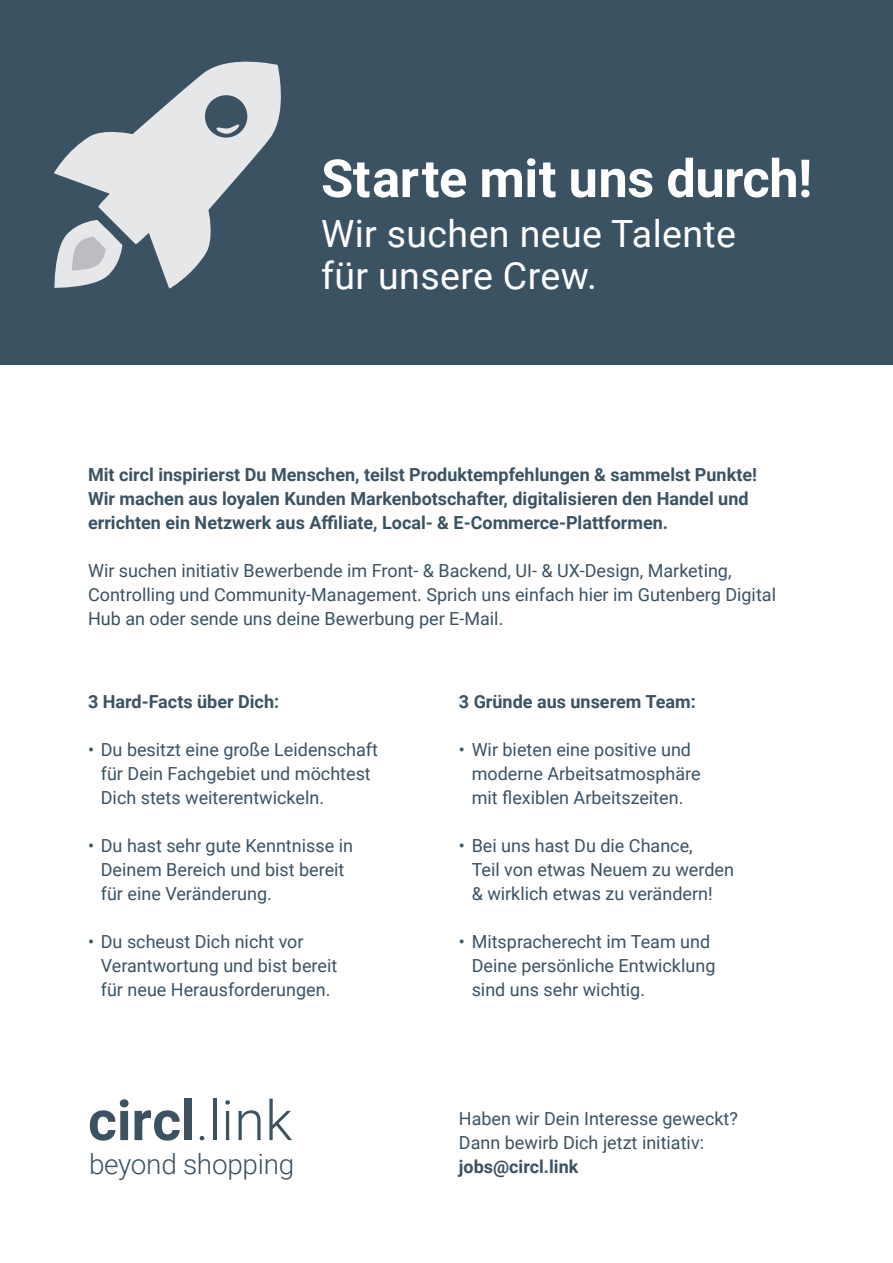
<style>
.page{position:relative;width:893px;height:1263px;background:#fff}
.page>*{position:absolute;margin:0;border:0;box-sizing:border-box;transform-origin:0 0}
.t1{font:700 55.35px "Roboto";color:#3c5261}
.t2{font:700 52.5px "Roboto";letter-spacing:-.01em;color:#fff}
.t3{font:37.5px/42px "Roboto";letter-spacing:.01em;color:#fff}
.t4{font:300 27.9px "Roboto";letter-spacing:-.01em;color:#3c5261}
.t5{font:18px/24px "Roboto";color:#3b5262}
.t6{font:700 18px/24px "Roboto";color:#3b5262}
.s1{font-weight:300}
</style>
<div class="page">
<div style="left:0;top:0;width:893px;height:364px;background:#3b5262"></div>
<svg style="left:54px;top:61px;width:227px;height:228px"></svg>
<svg style="left:54px;top:220px;width:68px;height:68px"></svg>
<svg style="left:216px;top:123px;width:24px;height:12px"></svg>
<h2 class="t2" style="left:321px;top:142px;width:493px">Starte mit uns durch!</h2>
<h3 class="t3" style="left:321px;top:211px;width:416px">Wir suchen neue Talente für unsere Crew.</h3>
<p class="t6" style="left:88px;top:462px;width:670px">Mit circl inspirierst Du Menschen, teilst Produktempfehlungen &amp; sammelst Punkte!<br>Wir machen aus loyalen Kunden Markenbotschafter, digitalisieren den Handel und errichten ein Netzwerk aus Affiliate, Local- &amp; E-Commerce-Plattformen.</p>
<p class="t5" style="left:88px;top:558px;width:689px">Wir suchen initiativ Bewerbende im Front- &amp; Backend, UI- &amp; UX-Design, Marketing,<br>Controlling und Community-Management. Sprich uns einfach hier im Gutenberg Digital<br>Hub an oder sende uns deine Bewerbung per E-Mail.</p>
<p class="t6" style="left:88px;top:688px;width:193px">3 Hard-Facts über Dich:</p>
<p class="t5" style="left:101px;top:736px;width:279px;text-indent:-13px">• Du besitzt eine große Leidenschaft für Dein Fachgebiet und möchtest<br>Dich stets weiterentwickeln.</p>
<p class="t5" style="left:101px;top:832px;width:254px;text-indent:-13px">• Du hast sehr gute Kenntnisse in<br>Deinem Bereich und bist bereit für eine Veränderung.</p>
<p class="t5" style="left:101px;top:928px;width:238px;text-indent:-13px">• Du scheust Dich nicht vor<br>Verantwortung und bist bereit für neue Herausforderungen.</p>
<p class="t6" style="left:459px;top:688px;width:238px">3 Gründe aus unserem Team:</p>
<p class="t5" style="left:472px;top:736px;width:231px;text-indent:-13px">• Wir bieten eine positive und moderne Arbeitsatmosphäre mit flexiblen Arbeitszeiten.</p>
<p class="t5" style="left:472px;top:832px;width:264px;text-indent:-13px">• Bei uns hast Du die Chance,<br>Teil von etwas Neuem zu werden &amp; wirklich etwas zu verändern!</p>
<p class="t5" style="left:472px;top:928px;width:245px;text-indent:-13px">• Mitspracherecht im Team und<br>Deine persönliche Entwicklung sind uns sehr wichtig.</p>
<h1 class="t1" style="left:88px;top:1082px;width:206px">circl<span class="s1">.link</span></h1>
<p class="t5" style="left:459px;top:1106px;width:281px">Haben wir Dein Interesse geweckt?<br>Dann bewirb Dich jetzt initiativ:</p>
<h3 class="t4" style="left:89px;top:1144px;width:207px">beyond shopping</h3>
<p class="t6" style="left:459px;top:1154px;width:121px">jobs@circl.link</p>
</div>
